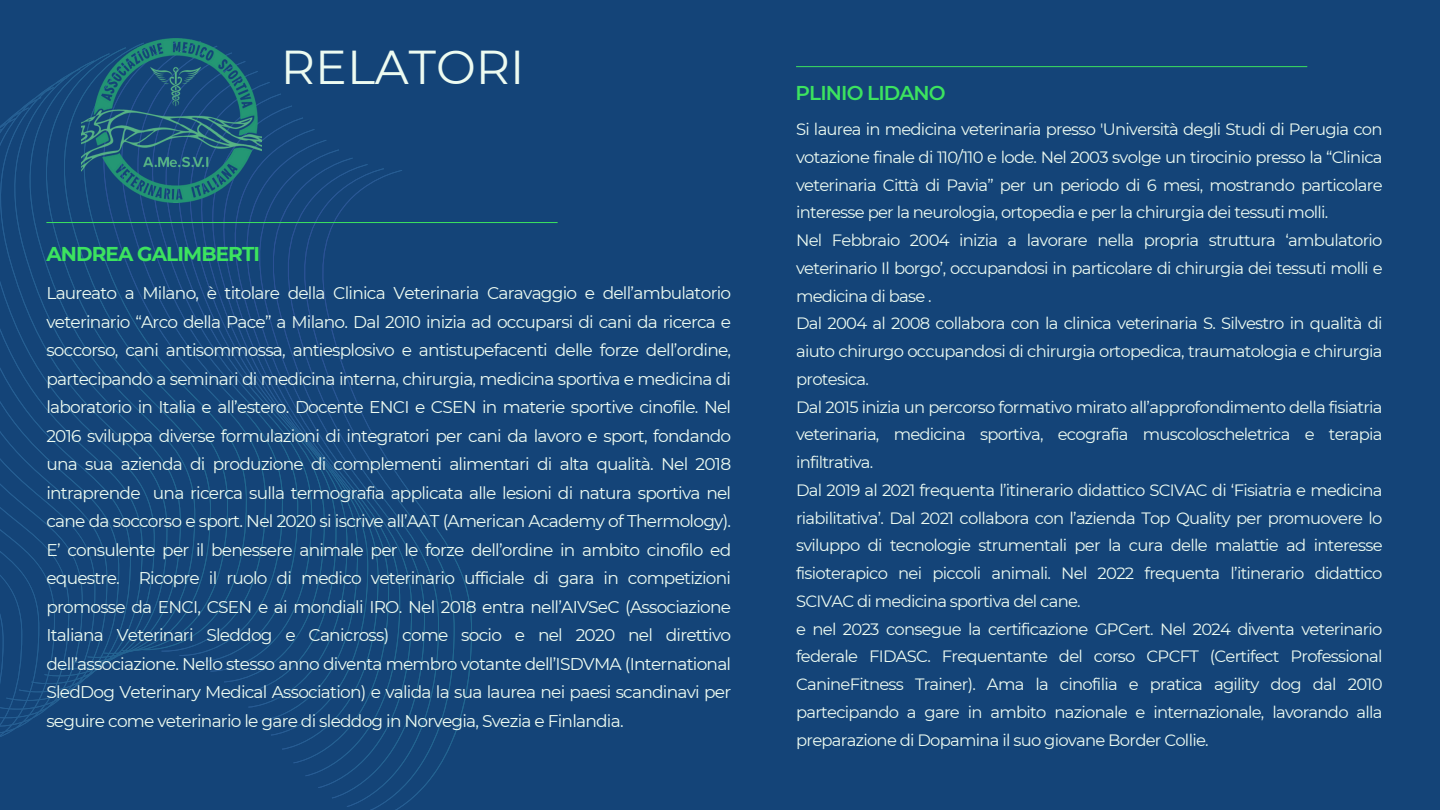
<style>
.page{position:relative;width:1440px;height:810px;background:#144478}
.page>*{position:absolute;margin:0;border:0;box-sizing:border-box;transform-origin:0 0}
.t1{font:47.4px "Montserrat";color:#edfbf1}
.t2{font:700 20px "Montserrat";letter-spacing:-.045em;color:#3ce35f}
.t3{font:600 20px "Montserrat";letter-spacing:-.045em;color:#3ce35f}
.t4{font:17px/28.5px "Montserrat";letter-spacing:-.045em;color:#edfbf1;text-align:justify}
.t5{font:16.4px/27.8px "Montserrat";letter-spacing:-.045em;color:#edfbf1;text-align:justify}
</style>
<div class="page">
<svg style="left:0;top:67px;width:119px;height:670px"></svg>
<svg style="left:101px;top:202px;width:18px;height:451px"></svg>
<svg style="left:119px;top:202px;width:16px;height:454px"></svg>
<svg style="left:135px;top:202px;width:15px;height:449px"></svg>
<svg style="left:150px;top:202px;width:13px;height:450px"></svg>
<svg style="left:163px;top:202px;width:13px;height:450px"></svg>
<svg style="left:176px;top:202px;width:12px;height:454px"></svg>
<svg style="left:188px;top:82px;width:93px;height:581px"></svg>
<svg style="left:199px;top:94px;width:93px;height:569px"></svg>
<svg style="left:210px;top:106px;width:82px;height:566px"></svg>
<svg style="left:221px;top:117px;width:82px;height:566px"></svg>
<svg style="left:230px;top:129px;width:85px;height:566px"></svg>
<svg style="left:242px;top:140px;width:85px;height:568px"></svg>
<svg style="left:255px;top:149px;width:84px;height:573px"></svg>
<svg style="left:268px;top:158px;width:85px;height:592px"></svg>
<svg style="left:283px;top:164px;width:85px;height:599px"></svg>
<svg style="left:300px;top:168px;width:84px;height:608px"></svg>
<svg style="left:318px;top:170px;width:154px;height:640px"></svg>
<hr style="left:46px;top:222px;width:512px;height:1px;background:#3ce35f">
<hr style="left:796px;top:66px;width:511px;height:1px;background:#3ce35f">
<img style="left:81px;top:39px;width:181px;height:163px">
<h1 class="t1" style="left:281px;top:38px;width:245px">RELATORI</h1>
<p class="t2" style="left:46px;top:241px;width:215px">ANDREA GALIMBERTI</p>
<h2 class="t4" style="left:46px;top:279px;width:686px">Laureato a Milano, è titolare della Clinica Veterinaria Caravaggio e dell’ambulatorio veterinario “Arco della Pace” a Milano. Dal 2010 inizia ad occuparsi di cani da ricerca e soccorso, cani antisommossa, antiesplosivo e antistupefacenti delle forze dell’ordine, partecipando a seminari di medicina interna, chirurgia, medicina sportiva e medicina di laboratorio in Italia e all’estero. Docente ENCI e CSEN in materie sportive cinofile. Nel 2016 sviluppa diverse formulazioni di integratori per cani da lavoro e sport, fondando una sua azienda di produzione di complementi alimentari di alta qualità. Nel 2018 intraprende una ricerca sulla termografia applicata alle lesioni di natura sportiva nel cane da soccorso e sport. Nel 2020 si iscrive all’AAT (American Academy of Thermology).<br>E’ consulente per il benessere animale per le forze dell’ordine in ambito cinofilo ed equestre. Ricopre il ruolo di medico veterinario ufficiale di gara in competizioni promosse da ENCI, CSEN e ai mondiali IRO. Nel 2018 entra nell’AIVSeC (Associazione Italiana Veterinari Sleddog e Canicross) come socio e nel 2020 nel direttivo dell’associazione. Nello stesso anno diventa membro votante dell’ISDVMA (International SledDog Veterinary Medical Association) e valida la sua laurea nei paesi scandinavi per seguire come veterinario le gare di sleddog in Norvegia, Svezia e Finlandia.</h2>
<p class="t3" style="left:796px;top:81px;width:152px">PLINIO LIDANO</p>
<p class="t5" style="left:796px;top:115px;width:588px">Si laurea in medicina veterinaria presso 'Università degli Studi di Perugia con votazione finale di 110/110 e lode. Nel 2003 svolge un tirocinio presso la “Clinica veterinaria Città di Pavia” per un periodo di 6 mesi, mostrando particolare interesse per la neurologia, ortopedia e per la chirurgia dei tessuti molli.</p>
<p class="t5" style="left:796px;top:226px;width:588px">Nel Febbraio 2004 inizia a lavorare nella propria struttura ‘ambulatorio veterinario Il borgo’, occupandosi in particolare di chirurgia dei tessuti molli e medicina di base .</p>
<p class="t5" style="left:796px;top:309px;width:588px">Dal 2004 al 2008 collabora con la clinica veterinaria S. Silvestro in qualità di aiuto chirurgo occupandosi di chirurgia ortopedica, traumatologia e chirurgia protesica.</p>
<p class="t5" style="left:796px;top:393px;width:588px">Dal 2015 inizia un percorso formativo mirato all’approfondimento della fisiatria veterinaria, medicina sportiva, ecografia muscoloscheletrica e terapia infiltrativa.</p>
<p class="t5" style="left:796px;top:476px;width:588px">Dal 2019 al 2021 frequenta l’itinerario didattico SCIVAC di ‘Fisiatria e medicina riabilitativa’. Dal 2021 collabora con l’azienda Top Quality per promuovere lo sviluppo di tecnologie strumentali per la cura delle malattie ad interesse fisioterapico nei piccoli animali. Nel 2022 frequenta l’itinerario didattico SCIVAC di medicina sportiva del cane.</p>
<h2 class="t5" style="left:796px;top:615px;width:588px">e nel 2023 consegue la certificazione GPCert. Nel 2024 diventa veterinario federale FIDASC. Frequentante del corso CPCFT (Certifect Professional CanineFitness Trainer). Ama la cinofilia e pratica agility dog dal 2010 partecipando a gare in ambito nazionale e internazionale, lavorando alla preparazione di Dopamina il suo giovane Border Collie.</h2>
</div>
